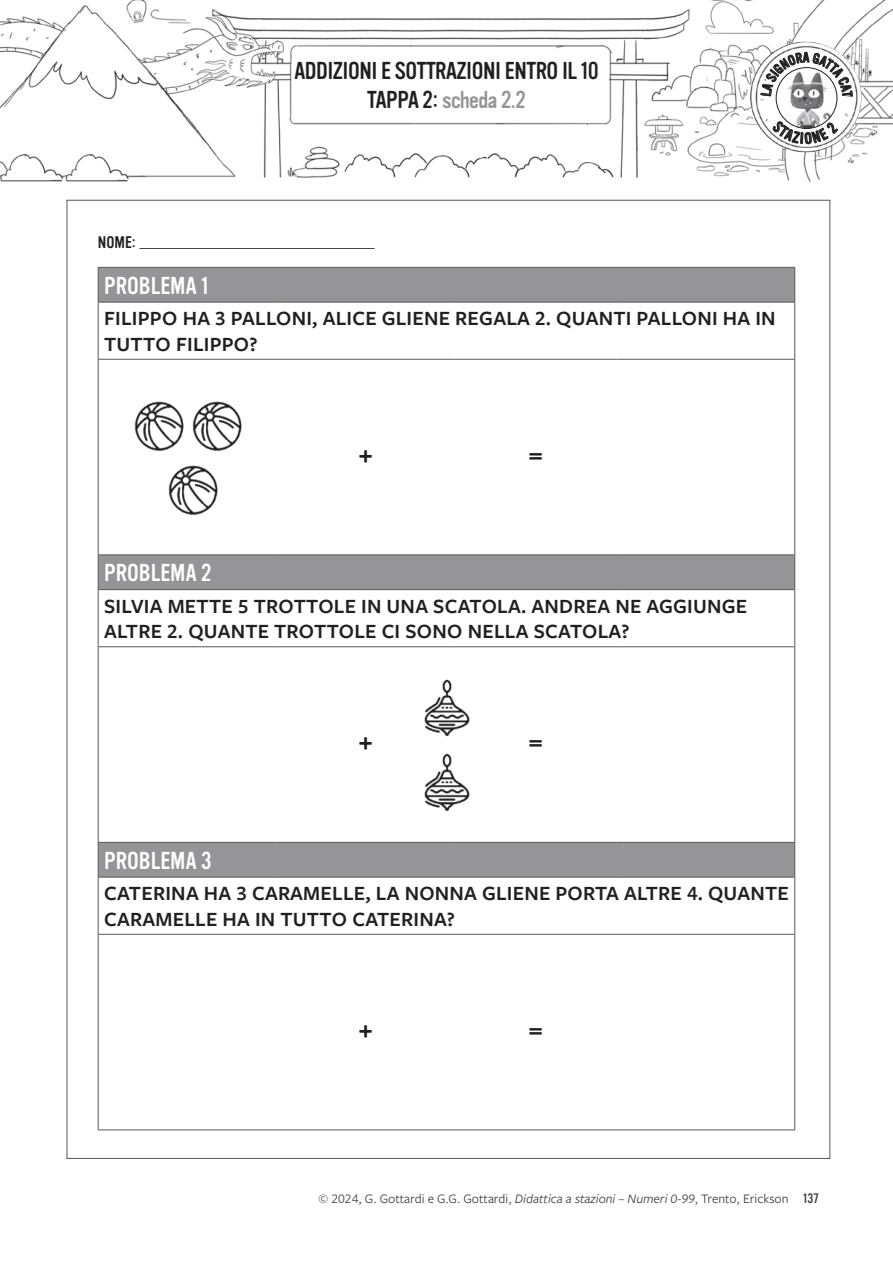
<style>
.page{position:relative;width:893px;height:1263px;background:#fff}
.page>*{position:absolute;margin:0;border:0;box-sizing:border-box;transform-origin:0 0}
.t1{font:24px/28.8px "Vinyl OT";letter-spacing:-.02em;color:#231f20;text-align:center}
.t2{font:24px "Vinyl OT";color:#fff}
.t3{font:600 21px/25.5px "Freight Sans Pro";letter-spacing:.01em;color:#231f20}
.t4{font:16.5px "Freight Sans Pro";color:#231f20}
.t5{font:13.5px "Freight Sans Pro";color:#3e3e3f}
.s1{color:#939598}
.s2{font-family:"Vinyl OT"}
.s3{font-style:italic}
</style>
<div class="page">
<img style="left:0;top:0;width:893px;height:1159px">
<div style="left:67px;top:200px;width:763px;height:959px;background:#fff;border:1px solid #57585a"></div>
<svg style="left:99px;top:268px;width:695px;height:609px"></svg>
<hr style="left:98px;top:359px;width:178px;height:1px;background:#57585a">
<hr style="left:276px;top:359px;width:179px;height:1px;background:#57585a">
<hr style="left:455px;top:359px;width:161px;height:1px;background:#57585a">
<hr style="left:616px;top:359px;width:179px;height:1px;background:#57585a">
<hr style="left:98px;top:646px;width:178px;height:1px;background:#57585a">
<hr style="left:276px;top:646px;width:179px;height:1px;background:#57585a">
<hr style="left:455px;top:646px;width:161px;height:1px;background:#57585a">
<hr style="left:616px;top:646px;width:179px;height:1px;background:#57585a">
<hr style="left:98px;top:934px;width:178px;height:1px;background:#57585a">
<hr style="left:276px;top:934px;width:179px;height:1px;background:#57585a">
<hr style="left:455px;top:934px;width:161px;height:1px;background:#57585a">
<hr style="left:616px;top:934px;width:179px;height:1px;background:#57585a">
<hr style="left:98px;top:302px;width:1px;height:57px;background:#57585a">
<hr style="left:794px;top:302px;width:1px;height:57px;background:#57585a">
<hr style="left:98px;top:360px;width:1px;height:194px;background:#57585a">
<hr style="left:794px;top:360px;width:1px;height:194px;background:#57585a">
<hr style="left:98px;top:590px;width:1px;height:56px;background:#57585a">
<hr style="left:794px;top:590px;width:1px;height:56px;background:#57585a">
<hr style="left:98px;top:647px;width:1px;height:195px;background:#57585a">
<hr style="left:794px;top:647px;width:1px;height:195px;background:#57585a">
<hr style="left:98px;top:877px;width:1px;height:57px;background:#57585a">
<hr style="left:794px;top:877px;width:1px;height:57px;background:#57585a">
<hr style="left:98px;top:935px;width:1px;height:194px;background:#57585a">
<hr style="left:794px;top:935px;width:1px;height:194px;background:#57585a">
<hr style="left:98px;top:1129px;width:178px;height:1px;background:#57585a">
<hr style="left:276px;top:1129px;width:179px;height:1px;background:#57585a">
<hr style="left:455px;top:1129px;width:161px;height:1px;background:#57585a">
<hr style="left:616px;top:1129px;width:179px;height:1px;background:#57585a">
<hr style="left:98px;top:267px;width:178px;height:1px;background:#57585a">
<hr style="left:98px;top:268px;width:1px;height:34px;background:#57585a">
<hr style="left:276px;top:267px;width:179px;height:1px;background:#57585a">
<hr style="left:455px;top:267px;width:161px;height:1px;background:#57585a">
<hr style="left:616px;top:267px;width:179px;height:1px;background:#57585a">
<hr style="left:794px;top:268px;width:1px;height:34px;background:#57585a">
<hr style="left:98px;top:302px;width:178px;height:1px;background:#57585a">
<hr style="left:276px;top:302px;width:179px;height:1px;background:#57585a">
<hr style="left:455px;top:302px;width:161px;height:1px;background:#57585a">
<hr style="left:616px;top:302px;width:179px;height:1px;background:#57585a">
<hr style="left:98px;top:554px;width:178px;height:1px;background:#57585a">
<hr style="left:98px;top:555px;width:1px;height:34px;background:#57585a">
<hr style="left:276px;top:554px;width:179px;height:1px;background:#57585a">
<hr style="left:455px;top:554px;width:161px;height:1px;background:#57585a">
<hr style="left:616px;top:554px;width:179px;height:1px;background:#57585a">
<hr style="left:794px;top:555px;width:1px;height:34px;background:#57585a">
<hr style="left:98px;top:589px;width:178px;height:1px;background:#57585a">
<hr style="left:276px;top:589px;width:179px;height:1px;background:#57585a">
<hr style="left:455px;top:589px;width:161px;height:1px;background:#57585a">
<hr style="left:616px;top:589px;width:179px;height:1px;background:#57585a">
<hr style="left:98px;top:842px;width:178px;height:1px;background:#57585a">
<hr style="left:98px;top:843px;width:1px;height:34px;background:#57585a">
<hr style="left:276px;top:842px;width:179px;height:1px;background:#57585a">
<hr style="left:455px;top:842px;width:161px;height:1px;background:#57585a">
<hr style="left:616px;top:842px;width:179px;height:1px;background:#57585a">
<hr style="left:794px;top:843px;width:1px;height:34px;background:#57585a">
<hr style="left:98px;top:877px;width:178px;height:1px;background:#57585a">
<hr style="left:276px;top:877px;width:179px;height:1px;background:#57585a">
<hr style="left:455px;top:877px;width:161px;height:1px;background:#57585a">
<hr style="left:616px;top:877px;width:179px;height:1px;background:#57585a">
<img style="left:131px;top:393px;width:55px;height:65px">
<img style="left:189px;top:393px;width:55px;height:65px">
<img style="left:165px;top:456px;width:55px;height:66px">
<img style="left:418px;top:674px;width:61px;height:65px">
<img style="left:418px;top:748px;width:61px;height:66px">
<img style="left:750px;top:42px;width:111px;height:110px;border-radius:56px">
<img style="left:785px;top:97px;width:48px;height:24px">
<svg style="left:772px;top:121px;width:66px;height:23px"></svg>
<svg style="left:761px;top:52px;width:91px;height:45px"></svg>
<p class="t1" style="left:294px;top:57px;width:306px">ADDIZIONI E SOTTRAZIONI ENTRO IL 10<br>TAPPA 2: <span class="s1">scheda 2.2</span></p>
<p class="t4" style="left:98px;top:232px;width:278px"><span class="s2">NOME:</span> ________________________________</p>
<p class="t2" style="left:104px;top:272px;width:106px">PROBLEMA 1</p>
<p class="t3" style="left:104px;top:305px;width:673px">FILIPPO HA 3 PALLONI, ALICE GLIENE REGALA 2. QUANTI PALLONI HA IN<br>TUTTO FILIPPO?</p>
<p class="t1" style="left:359px;top:444px;width:15px">+</p>
<p class="t1" style="left:529px;top:444px;width:15px">=</p>
<p class="t2" style="left:104px;top:560px;width:109px">PROBLEMA 2</p>
<p class="t3" style="left:104px;top:592px;width:645px">SILVIA METTE 5 TROTTOLE IN UNA SCATOLA. ANDREA NE AGGIUNGE<br>ALTRE 2. QUANTE TROTTOLE CI SONO NELLA SCATOLA?</p>
<p class="t1" style="left:359px;top:731px;width:15px">+</p>
<p class="t1" style="left:529px;top:731px;width:15px">=</p>
<p class="t2" style="left:104px;top:847px;width:109px">PROBLEMA 3</p>
<p class="t3" style="left:104px;top:880px;width:686px">CATERINA HA 3 CARAMELLE, LA NONNA GLIENE PORTA ALTRE 4. QUANTE<br>CARAMELLE HA IN TUTTO CATERINA?</p>
<p class="t1" style="left:359px;top:1019px;width:15px">+</p>
<p class="t1" style="left:529px;top:1019px;width:15px">=</p>
<p class="t5" style="left:318px;top:1189px;width:502px">© 2024, G. Gottardi e G.G. Gottardi, <span class="s3">Didattica a stazioni – Numeri 0-99</span>, Trento, Erickson <span class="s2">137</span></p>
</div>
